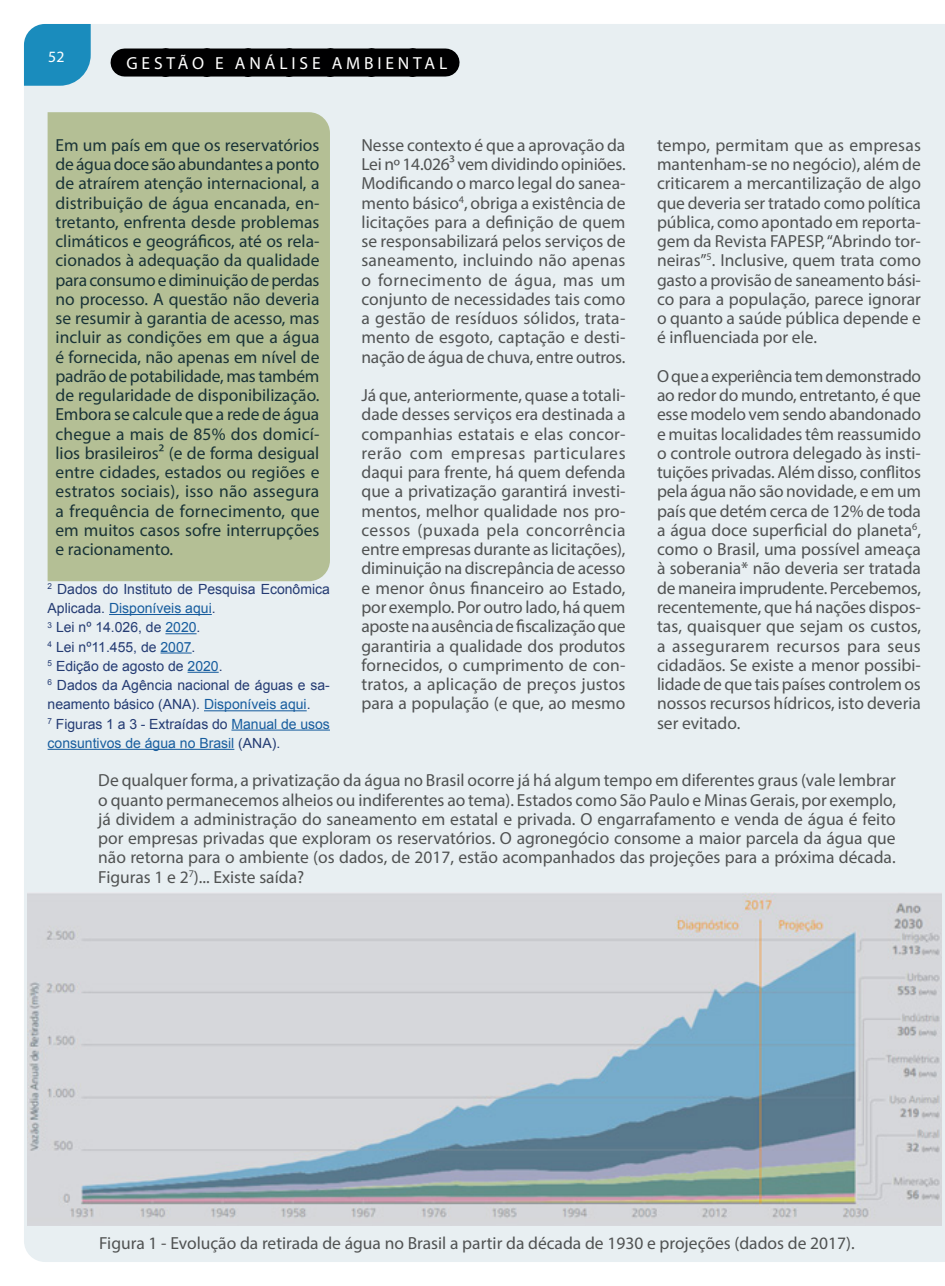
<style>
.page{position:relative;width:945px;height:1286px;background:#fff}
.page>*{position:absolute;margin:0;border:0;box-sizing:border-box;transform-origin:0 0}
.Normal_text__2{font:17.5px/19.2px "Myriad Pro";color:#505252;text-align:justify}
.Normal_text__2-2{font:17.5px/19.2px "Myriad Pro";letter-spacing:.005em;color:#193337;text-align:justify}
.Header_Master_page_b{font:17.5px "Myriad Pro";letter-spacing:.22em;color:#fff}
.t1{font:15.75px "Myriad Pro";color:#fff}
.Normal_text_small_8p{font:14px/19.2px "Arial";color:#243b73}
.Normal_text_small_8p-2{font:14px/19.2px "Arial";color:#175d9e}
.s1{color:#175d9e}
.s2{color:#243b73}
</style>
<div class="page">
<div style="left:24px;top:24px;width:921px;height:1237px;background:#e8eff2"></div>
<div style="left:48px;top:112px;width:282px;height:469px;background:#b4bf95"></div>
<img style="left:28px;top:892px;width:913px;height:333px">
<hr style="left:109px;top:614px;width:103px;height:1px;background:#175d9e">
<hr style="left:165px;top:633px;width:32px;height:1px;background:#175d9e">
<hr style="left:161px;top:652px;width:31px;height:1px;background:#175d9e">
<hr style="left:188px;top:671px;width:31px;height:1px;background:#175d9e">
<hr style="left:204px;top:710px;width:103px;height:1px;background:#175d9e">
<hr style="left:231px;top:729px;width:99px;height:1px;background:#175d9e">
<hr style="left:48px;top:748px;width:186px;height:1px;background:#175d9e">
<svg style="left:24px;top:24px;width:67px;height:62px;background:#2b94c1"></svg>
<div style="left:125px;top:48px;width:321px;height:28px;background:#000001"></div>
<p class="t1" style="left:48px;top:47px;width:18px">52</p>
<p class="Header_Master_page_b" style="left:126px;top:52px;width:322px">GESTÃO E ANÁLISE AMBIENTAL</p>
<p class="Normal_text__2-2" style="left:55px;top:135px;width:266px">Em um país em que os reservatórios de água doce são abundantes a ponto de atraírem atenção internacional, a distribuição de água encanada, en&shy;tretanto, enfrenta desde problemas climáticos e geográficos, até os rela&shy;cionados à adequação da qualidade para consumo e diminuição de perdas no processo. A questão não deveria se resumir à garantia de acesso, mas incluir as condições em que a água é fornecida, não apenas em nível de padrão de potabilidade, mas também de regularidade de disponibilização.<br>Embora se calcule que a rede de água chegue a mais de 85% dos domicí&shy;lios brasileiros² (e de forma desigual entre cidades, estados ou regiões e estratos sociais), isso não assegura a frequência de fornecimento, que em muitos casos sofre interrupções e racionamento.</p>
<p class="Normal_text_small_8p" style="left:48px;top:579px;width:284px"><sup>2</sup> Dados do Instituto de Pesquisa Econômica<br>Aplicada. <span class="s1">Disponíveis aqui</span>.</p>
<p class="Normal_text_small_8p" style="left:48px;top:617px;width:154px"><sup>3</sup> Lei nº 14.026, de <span class="s1">2020</span>.</p>
<p class="Normal_text_small_8p" style="left:48px;top:637px;width:149px"><sup>4</sup> Lei nº11.455, de <span class="s1">2007</span>.</p>
<p class="Normal_text_small_8p" style="left:48px;top:656px;width:177px"><sup>5</sup> Edição de agosto de <span class="s1">2020</span>.</p>
<p class="Normal_text_small_8p" style="left:48px;top:675px;width:284px"><sup>6</sup> Dados da Agência nacional de águas e sa&shy;neamento básico (ANA). <span class="s1">Disponíveis aqui</span>.</p>
<p class="Normal_text_small_8p-2" style="left:48px;top:714px;width:284px"><sup>7</sup> <span class="s2">Figuras 1 a 3 - Extraídas do</span> Manual de usos consuntivos de água no Brasil <span class="s2">(ANA).</span></p>
<p class="Normal_text__2" style="left:361px;top:135px;width:266px">Nesse contexto é que a aprovação da Lei nº 14.026³ vem dividindo opiniões.<br>Modificando o marco legal do sanea&shy;mento básico<sup>4</sup>, obriga a existência de licitações para a definição de quem se responsabilizará pelos serviços de saneamento, incluindo não apenas o fornecimento de água, mas um conjunto de necessidades tais como a gestão de resíduos sólidos, trata&shy;mento de esgoto, captação e desti&shy;nação de água de chuva, entre outros.</p>
<p class="Normal_text__2" style="left:361px;top:385px;width:266px">Já que, anteriormente, quase a totali&shy;dade desses serviços era destinada a companhias estatais e elas concor&shy;rerão com empresas particulares daqui para frente, há quem defenda que a privatização garantirá investi&shy;mentos, melhor qualidade nos pro&shy;cessos (puxada pela concorrência entre empresas durante as licitações), diminuição na discrepância de acesso e menor ônus financeiro ao Estado, por exemplo. Por outro lado, há quem aposte na ausência de fiscalização que garantiria a qualidade dos produtos fornecidos, o cumprimento de con&shy;tratos, a aplicação de preços justos para a população (e que, ao mesmo</p>
<p class="Normal_text__2" style="left:657px;top:135px;width:266px">tempo, permitam que as empresas mantenham-se no negócio), além de criticarem a mercantilização de algo que deveria ser tratado como política pública, como apontado em reporta&shy;gem da Revista FAPESP, “Abrindo tor&shy;neiras”<sup>5</sup>. Inclusive, quem trata como gasto a provisão de saneamento bási&shy;co para a população, parece ignorar o quanto a saúde pública depende e é influenciada por ele.</p>
<p class="Normal_text__2" style="left:657px;top:366px;width:266px">O que a experiência tem demonstrado ao redor do mundo, entretanto, é que esse modelo vem sendo abandonado e muitas localidades têm reassumido o controle outrora delegado às insti&shy;tuições privadas. Além disso, conflitos pela água não são novidade, e em um país que detém cerca de 12% de toda a água doce superficial do planeta<sup>6</sup>, como o Brasil, uma possível ameaça à soberania* não deveria ser tratada de maneira imprudente. Percebemos, recentemente, que há nações dispos&shy;tas, quaisquer que sejam os custos, a assegurarem recursos para seus cidadãos. Se existe a menor possibi&shy;lidade de que tais países controlem os nossos recursos hídricos, isto deveria ser evitado.</p>
<p class="Normal_text__2" style="left:98px;top:770px;width:799px">De qualquer forma, a privatização da água no Brasil ocorre já há algum tempo em diferentes graus (vale lembrar o quanto permanecemos alheios ou indiferentes ao tema). Estados como São Paulo e Minas Gerais, por exemplo, já dividem a administração do saneamento em estatal e privada. O engarrafamento e venda de água é feito por empresas privadas que exploram os reservatórios. O agronegócio consome a maior parcela da água que não retorna para o ambiente (os dados, de 2017, estão acompanhados das projeções para a próxima década.<br>Figuras 1 e 2<sup>7</sup>)... Existe saída?</p>
<p class="Normal_text__2" style="left:99px;top:1232px;width:757px">Figura 1 - Evolução da retirada de água no Brasil a partir da década de 1930 e projeções (dados de 2017).</p>
</div>
